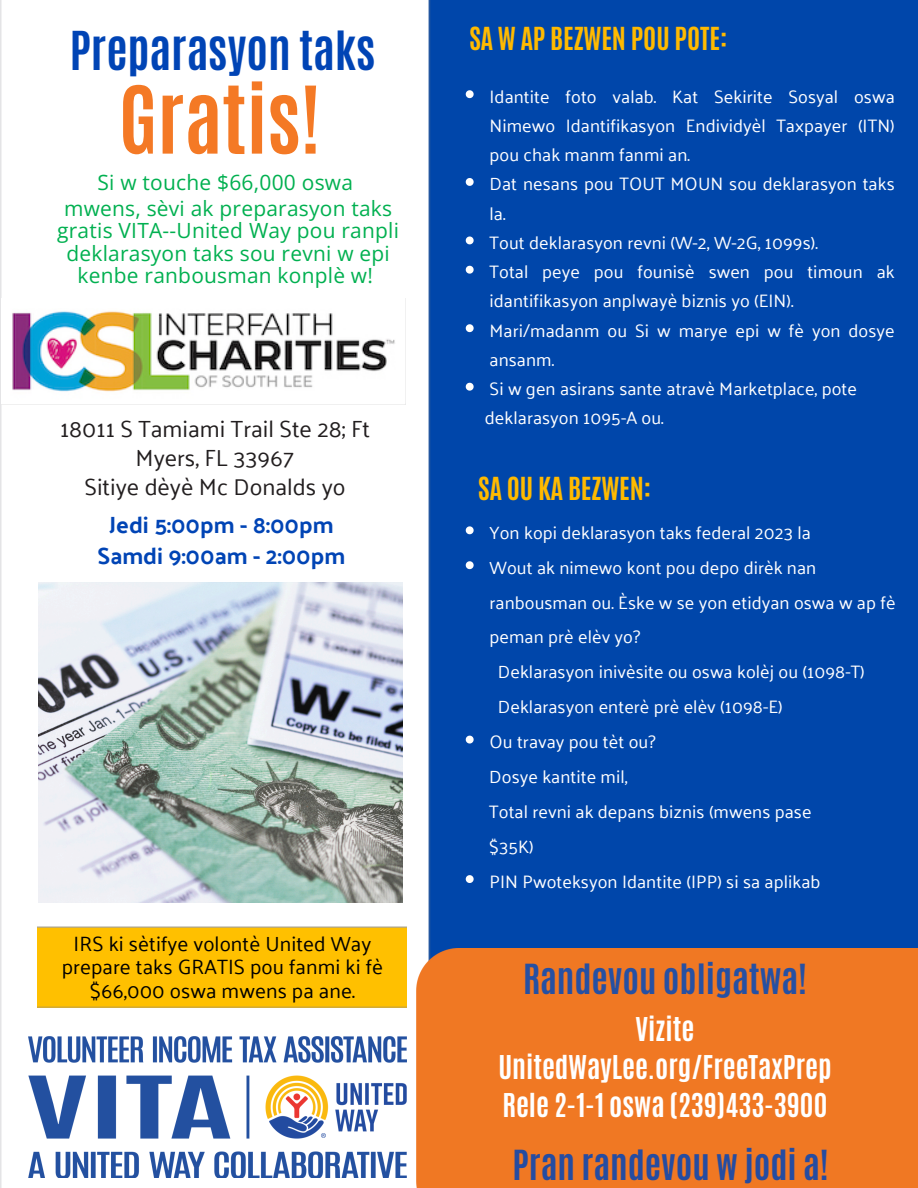
<style>
.page{position:relative;width:918px;height:1188px;background:#fff}
.page>*{position:absolute;margin:0;border:0;box-sizing:border-box;transform-origin:0 0}
.t1{font:700 79.2px "Antonio";color:#f47925}
.t2{font:700 45.6px "Antonio";color:#0044b5}
.t3{font:700 35.25px "Antonio";color:#254ca1}
.t4{font:700 35.25px "Antonio";color:#2650a3}
.t5{font:700 27.9px/38.2px "Antonio";color:#fff;text-align:center}
.t6{font:700 27px "Antonio";color:#ffba00}
.t7{font:23.4px/29.2px "Palanquin";color:#221e1f;text-align:center}
.t8{font:700 23.4px/31.5px "Palanquin";color:#0044b5;text-align:center}
.t9{font:21px/22.5px "Open Sans";letter-spacing:.01em;color:#00b050;text-align:center}
.t10{font:20.7px/23.7px "Palanquin";letter-spacing:.005em;color:#000;text-align:center}
.t11{font:18px/29.2px "Palanquin";letter-spacing:.005em;color:#fff}
</style>
<div class="page">
<img style="left:0;top:0;width:918px;height:1188px">
<svg style="left:466px;top:90px;width:8px;height:8px"></svg>
<svg style="left:466px;top:178px;width:8px;height:8px"></svg>
<svg style="left:466px;top:237px;width:8px;height:7px"></svg>
<svg style="left:466px;top:266px;width:8px;height:8px"></svg>
<svg style="left:466px;top:324px;width:8px;height:8px"></svg>
<svg style="left:466px;top:383px;width:8px;height:8px"></svg>
<svg style="left:466px;top:526px;width:8px;height:8px"></svg>
<svg style="left:466px;top:561px;width:8px;height:8px"></svg>
<svg style="left:466px;top:736px;width:8px;height:8px"></svg>
<svg style="left:466px;top:875px;width:8px;height:8px"></svg>
<div style="left:417px;top:949px;width:501px;height:239px;background:#f07823"></div>
<img style="left:29px;top:1037px;width:378px;height:141px">
<img style="left:38px;top:582px;width:365px;height:321px">
<img style="left:2px;top:299px;width:405px;height:107px">
<h4 class="t2" style="left:70px;top:17px;width:307px">Preparasyon taks</h4>
<p class="t1" style="left:119px;top:62px;width:203px">Gratis!</p>
<p class="t9" style="left:98px;top:170px;width:257px">Si w touche $66,000 oswa</p>
<p class="t9" style="left:57px;top:196px;width:343px">mwens, sèvi ak preparasyon taks gratis VITA--United Way pou ranpli deklarasyon taks sou revni w epi kenbe ranbousman konplè w!</p>
<p class="t7" style="left:60px;top:414px;width:311px">18011 S Tamiami Trail Ste 28; Ft<br>Myers, FL 33967</p>
<p class="t7" style="left:84px;top:473px;width:263px">Sitiye dèyè Mc Donalds yo</p>
<p class="t8" style="left:97px;top:509px;width:249px">Jedi 5:00pm - 8:00pm<br>Samdi 9:00am - 2:00pm</p>
<p class="t10" style="left:62px;top:932px;width:323px">IRS ki sètifye volontè United Way prepare taks GRATIS pou fanmi ki fè $66,000 oswa mwens pa ane.</p>
<h6 class="t6" style="left:469px;top:19px;width:259px">SA W AP BEZWEN POU POTE:</h6>
<p class="t11" style="left:490px;top:82px;width:407px;text-align:justify">Idantite foto valab. Kat Sekirite Sosyal oswa Nimewo Idantifikasyon Endividyèl Taxpayer (ITN) pou chak manm fanmi an.</p>
<h2 class="t11" style="left:490px;top:170px;width:407px">Dat nesans pou TOUT MOUN sou deklarasyon taks la.</h2>
<h1 class="t11" style="left:490px;top:228px;width:330px">Tout deklarasyon revni (W-2, W-2G, 1099s).</h1>
<p class="t11" style="left:490px;top:257px;width:407px">Total peye pou founisè swen pou timoun ak idantifikasyon anplwayè biznis yo (EIN).</p>
<p class="t11" style="left:490px;top:316px;width:407px">Mari/madanm ou Si w marye epi w fè yon dosye ansanm.</p>
<p class="t11" style="left:490px;top:374px;width:369px">Si w gen asirans sante atravè Marketplace, pote</p>
<p class="t11" style="left:485px;top:404px;width:180px">deklarasyon 1095-A ou.</p>
<p class="t6" style="left:478px;top:469px;width:175px">SA OU KA BEZWEN:</p>
<p class="t11" style="left:490px;top:518px;width:323px">Yon kopi deklarasyon taks federal 2023 la</p>
<p class="t11" style="left:490px;top:550px;width:408px;line-height:34.8px">Wout ak nimewo kont pou depo dirèk nan ranbousman ou. Èske w se yon etidyan oswa w ap fè peman prè elèv yo?</p>
<p class="t11" style="left:498px;top:657px;width:368px">Deklarasyon inivèsite ou oswa kolèj ou (1098-T)</p>
<p class="t11" style="left:498px;top:692px;width:286px">Deklarasyon enterè prè elèv (1098-E)</p>
<h4 class="t11" style="left:490px;top:727px;width:167px">Ou travay pou tèt ou?</h4>
<p class="t11" style="left:489px;top:762px;width:140px">Dosye kantite mil,</p>
<p class="t11" style="left:489px;top:797px;width:324px">Total revni ak depans biznis (mwens pase</p>
<p class="t11" style="left:489px;top:832px;width:46px">$35K)</p>
<p class="t11" style="left:490px;top:867px;width:332px">PIN Pwoteksyon Idantite (IPP) si sa aplikab</p>
<p class="t4" style="left:523px;top:953px;width:285px">Randevou obligatwa!</p>
<p class="t5" style="left:498px;top:1007px;width:335px">Vizite<br>UnitedWayLee.org/FreeTaxPrep<br>Rele 2-1-1 oswa (239)433-3900</p>
<p class="t3" style="left:513px;top:1139px;width:317px">Pran randevou w jodi a!</p>
</div>
